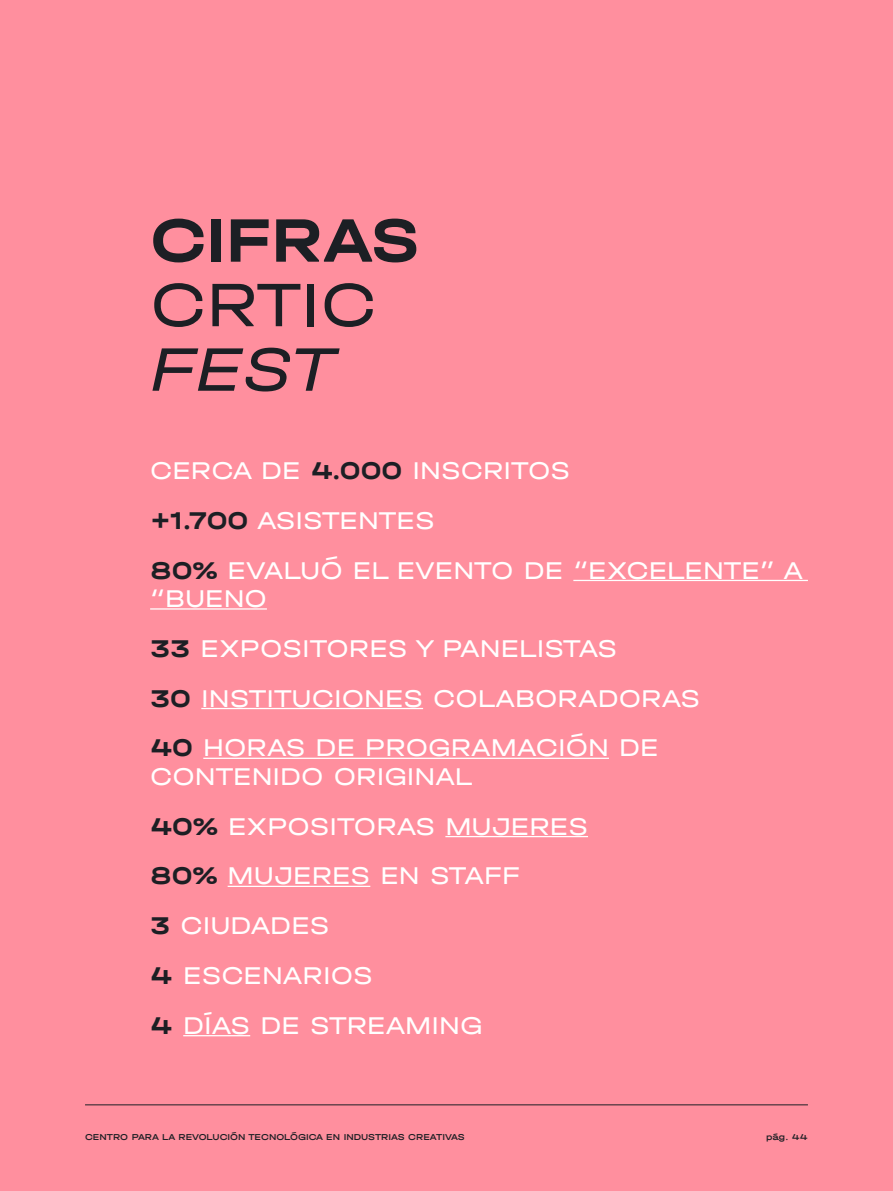
<style>
.page{position:relative;width:893px;height:1191px;background:#ff8f9e}
.page>*{position:absolute;margin:0;border:0;box-sizing:border-box;transform-origin:0 0}
.t1{font:700 64.5px "Halvar Breit";color:#1c1f24}
.t2{font:64.5px "Halvar Breit";color:#1c1f24}
.t3{font:italic 64.5px "Halvar Breit";color:#1c1f24}
.t4{font:25.5px/49.8px "Halvar Breit";color:#fff}
.t5{font:500 9px "Halvar Breit";color:#1c1f24}
.s1{font-weight:700;color:#1c1f24}
</style>
<div class="page">
<hr style="left:573px;top:580px;width:235px;height:1px;background:#fff">
<hr style="left:150px;top:608px;width:117px;height:1px;background:#fff">
<hr style="left:201px;top:708px;width:222px;height:1px;background:#fff">
<hr style="left:203px;top:757px;width:406px;height:2px;background:#fff">
<hr style="left:445px;top:836px;width:143px;height:1px;background:#fff">
<hr style="left:228px;top:885px;width:142px;height:2px;background:#fff">
<hr style="left:183px;top:1035px;width:67px;height:1px;background:#fff">
<hr style="left:85px;top:1104px;width:723px;height:1px;background:#1c1f24">
<h1 class="t1" style="left:150px;top:199px;width:271px">CIFRAS</h1>
<h1 class="t2" style="left:150px;top:265px;width:228px">CRTIC</h1>
<h1 class="t3" style="left:150px;top:329px;width:186px">FEST</h1>
<p class="t4" style="left:150px;top:445px;width:655px">CERCA DE <span class="s1">4.000</span> INSCRITOS<br><span class="s1">+1.700</span> ASISTENTES<br><span class="s1">80%</span> EVALUÓ EL EVENTO DE “EXCELENTE” A</p>
<p class="t4" style="left:150px;top:573px;width:551px">“BUENO<br><span class="s1">33</span> EXPOSITORES Y PANELISTAS<br><span class="s1">30</span> INSTITUCIONES COLABORADORAS<br><span class="s1">40</span> HORAS DE PROGRAMACIÓN DE</p>
<p class="t4" style="left:150px;top:750px;width:439px">CONTENIDO ORIGINAL<br><span class="s1">40%</span> EXPOSITORAS MUJERES<br><span class="s1">80%</span> MUJERES EN STAFF<br><span class="s1">3</span> CIUDADES<br><span class="s1">4</span> ESCENARIOS<br><span class="s1">4</span> DÍAS DE STREAMING</p>
<p class="t5" style="left:85px;top:1131px;width:381px">CENTRO PARA LA REVOLUCIÓN TECNOLÓGICA EN INDUSTRIAS CREATIVAS</p>
<p class="t5" style="left:766px;top:1131px;width:43px">pág. 44</p>
</div>
